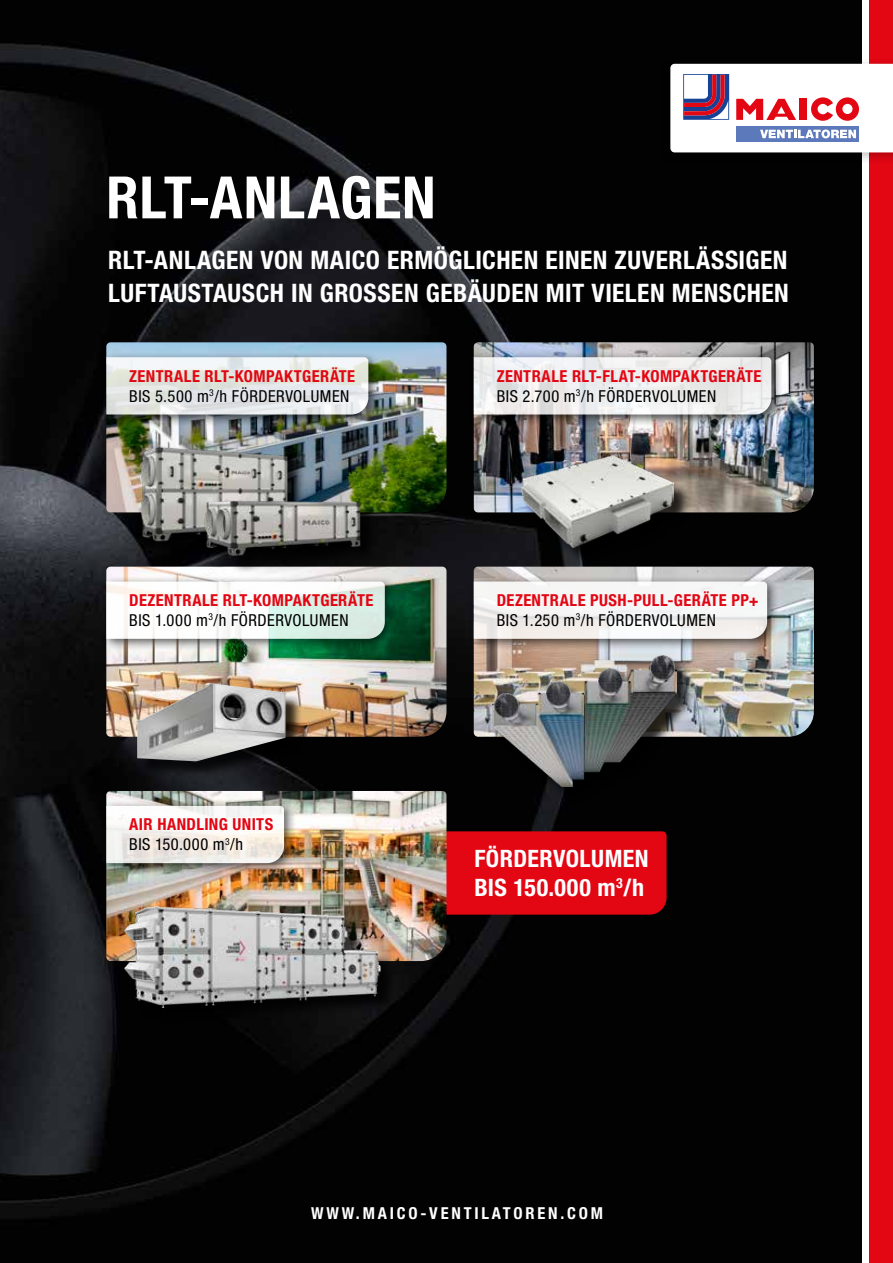
<style>
.page{position:relative;width:893px;height:1263px;background:#fff}
.page>*{position:absolute;margin:0;border:0;box-sizing:border-box;transform-origin:0 0}
.t1{font:700 condensed 58.5px "Helvetica Neue LTW1 G";letter-spacing:.01em;color:#fff}
.t2{font:700 condensed 25.5px/33px "Helvetica Neue LTW1 G";letter-spacing:.02em;color:#fff}
.t3{font:700 condensed 24px/28.8px "Helvetica Neue LTW1 G";letter-spacing:.02em;color:#fff}
.t4{font:700 condensed 16.5px/19.8px "Helvetica Neue LTW1 G";letter-spacing:.025em;color:#e30613}
.t5{font:700 condensed 16.5px "Helvetica Neue LTW1 G";letter-spacing:.17em;color:#fff}
.s1{font-weight:400;color:#000}
</style>
<div class="page">
<img style="left:0;top:0;width:862px;height:1263px">
<div style="left:869px;top:0;width:24px;height:1263px;background:#e30613"></div>
<div style="left:658px;top:58px;width:235px;height:107px;background:#000;opacity:.23"></div>
<svg style="left:670px;top:64px;width:223px;height:88px"></svg>
<div style="left:446px;top:831px;width:220px;height:84px;background:#e30613"></div>
<img style="left:106px;top:342px;width:340px;height:170px">
<img style="left:106px;top:567px;width:340px;height:170px">
<img style="left:106px;top:791px;width:340px;height:170px">
<img style="left:474px;top:342px;width:340px;height:170px">
<img style="left:474px;top:567px;width:340px;height:170px">
<div style="left:523px;top:458px;width:168px;height:107px;background:#000;opacity:.79"></div>
<img style="left:521px;top:456px;width:152px;height:92px">
<div style="left:127px;top:908px;width:272px;height:118px;background:#000;opacity:.79"></div>
<img style="left:115px;top:876px;width:276px;height:155px">
<div style="left:139px;top:685px;width:164px;height:93px;background:#000;opacity:.79"></div>
<img style="left:135px;top:683px;width:152px;height:78px">
<div style="left:144px;top:450px;width:162px;height:109px;background:#000"></div>
<img style="left:115px;top:436px;width:197px;height:111px">
<div style="left:207px;top:503px;width:171px;height:71px;background:#000;opacity:.79"></div>
<img style="left:185px;top:489px;width:189px;height:71px">
<div style="left:100px;top:351px;width:281px;height:76px;background:#000;opacity:.75"></div>
<svg style="left:106px;top:357px;width:262px;height:57px"></svg>
<div style="left:100px;top:575px;width:297px;height:76px;background:#000;opacity:.75"></div>
<svg style="left:106px;top:581px;width:279px;height:58px"></svg>
<div style="left:100px;top:800px;width:196px;height:75px;background:#000;opacity:.75"></div>
<svg style="left:106px;top:806px;width:178px;height:57px"></svg>
<div style="left:468px;top:575px;width:311px;height:76px;background:#000;opacity:.75"></div>
<svg style="left:474px;top:581px;width:293px;height:58px"></svg>
<div style="left:468px;top:351px;width:316px;height:76px;background:#000;opacity:.75"></div>
<svg style="left:474px;top:357px;width:297px;height:57px"></svg>
<div style="left:494px;top:657px;width:200px;height:148px;background:#000;opacity:.79"></div>
<img style="left:492px;top:655px;width:184px;height:132px">
<h1 class="t1" style="left:106px;top:163px;width:331px">RLT-ANLAGEN</h1>
<h2 class="t2" style="left:108px;top:243px;width:682px">RLT-ANLAGEN VON MAICO ERMÖGLICHEN EINEN ZUVERLÄSSIGEN<br>LUFTAUSTAUSCH IN GROSSEN GEBÄUDEN MIT VIELEN MENSCHEN</h2>
<p class="t4" style="left:129px;top:366px;width:227px">ZENTRALE RLT-KOMPAKTGERÄTE<br><span class="s1">BIS 5.500 m</span><sup>3</sup><span class="s1">/h FÖRDERVOLUMEN</span></p>
<p class="t4" style="left:129px;top:590px;width:246px">DEZENTRALE RLT-KOMPAKTGERÄTE<br><span class="s1">BIS 1.000 m</span><sup>3</sup><span class="s1">/h FÖRDERVOLUMEN</span></p>
<p class="t4" style="left:129px;top:815px;width:146px">AIR HANDLING UNITS<br><span class="s1">BIS 150.000 m</span><sup>3</sup><span class="s1">/h</span></p>
<p class="t4" style="left:497px;top:366px;width:266px">ZENTRALE RLT-FLAT-KOMPAKTGERÄTE<br><span class="s1">BIS 2.700 m</span><sup>3</sup><span class="s1">/h FÖRDERVOLUMEN</span></p>
<p class="t4" style="left:497px;top:590px;width:264px">DEZENTRALE PUSH-PULL-GERÄTE PP+<br><span class="s1">BIS 1.250 m</span><sup>3</sup><span class="s1">/h FÖRDERVOLUMEN</span></p>
<h3 class="t3" style="left:474px;top:844px;width:176px">FÖRDERVOLUMEN<br>BIS 150.000 m<sup>3</sup>/h</h3>
<p class="t5" style="left:311px;top:1203px;width:294px">WWW.MAICO-VENTILATOREN.COM</p>
</div>
